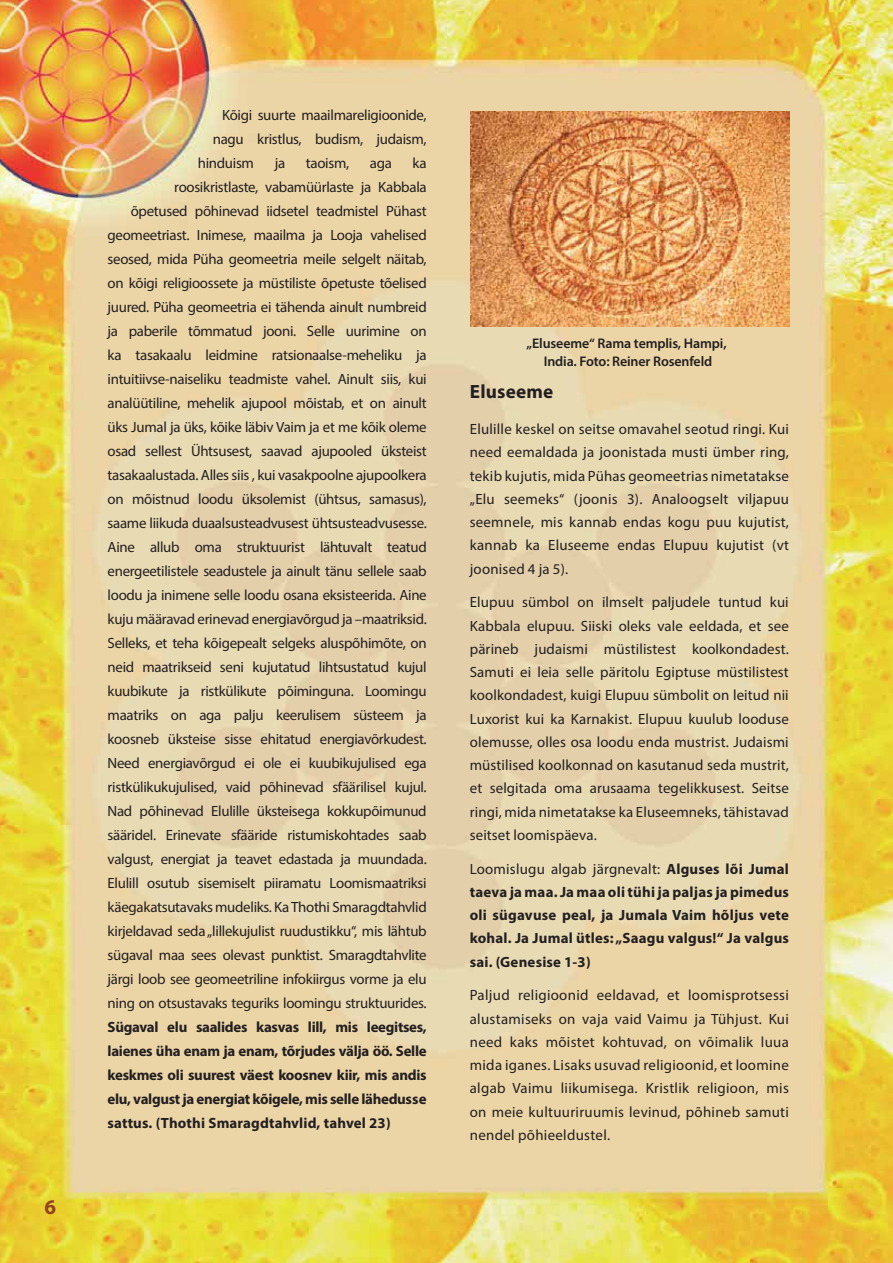
<style>
.page{position:relative;width:893px;height:1263px;background:#fff}
.page>*{position:absolute;margin:0;border:0;box-sizing:border-box;transform-origin:0 0}
.t1{font:700 21px "Myriad Pro";color:#914420}
.t2{font:700 19.2px "Myriad Pro";letter-spacing:.01em;color:#231f20}
.t3{font:14.85px/24px "Myriad Pro";letter-spacing:-.02em;color:#231f20;text-align:justify}
.t4{font:700 14.85px/23.2px "Myriad Pro";letter-spacing:.01em;color:#231f20;text-align:justify}
.t5{font:600 13.95px/18px "Myriad Pro";letter-spacing:-.01em;color:#231f20;text-align:center}
.s1{font-weight:400}
</style>
<div class="page">
<img style="left:0;top:0;width:893px;height:1263px">
<img style="left:470px;top:111px;width:320px;height:216px">
<h1 class="t1" style="left:45px;top:1193px;width:13px">6</h1>
<p class="t3" style="left:222px;top:103px;width:206px">Kõigi suurte maailmareligioonide,</p>
<p class="t3" style="left:213px;top:127px;width:215px">nagu kristlus, budism, judaism,</p>
<p class="t3" style="left:198px;top:151px;width:58px">hinduism</p>
<p class="t3" style="left:275px;top:151px;width:12px">ja</p>
<p class="t3" style="left:306px;top:151px;width:45px">taoism,</p>
<p class="t3" style="left:370px;top:151px;width:24px">aga</p>
<p class="t3" style="left:108px;top:151px;width:321px;text-align:right">ka<br>roosikristlaste, vabamüürlaste ja Kabbala<br>õpetused põhinevad iidsetel teadmistel Pühast geomeetriast. Inimese, maailma ja Looja vahelised seosed, mida Püha geomeetria meile selgelt näitab, on kõigi religioossete ja müstiliste õpetuste tõelised juured. Püha geomeetria ei tähenda ainult numbreid ja paberile tõmmatud jooni. Selle uurimine on ka tasakaalu leidmine ratsionaalse-meheliku ja intuitiivse-naiseliku teadmiste vahel. Ainult siis, kui analüütiline, mehelik ajupool mõistab, et on ainult üks Jumal ja üks, kõike läbiv Vaim ja et me kõik oleme osad sellest Ühtsusest, saavad ajupooled üksteist tasakaalustada. Alles siis , kui vasakpoolne ajupoolkera on mõistnud loodu üksolemist (ühtsus, samasus), saame liikuda duaalsusteadvusest ühtsusteadvusesse.<br>Aine allub oma struktuurist lähtuvalt teatud energeetilistele seadustele ja ainult tänu sellele saab loodu ja inimene selle loodu osana eksisteerida. Aine kuju määravad erinevad energiavõrgud ja –maatriksid.<br>Selleks, et teha kõigepealt selgeks aluspõhimõte, on neid maatrikseid seni kujutatud lihtsustatud kujul kuubikute ja ristkülikute põiminguna. Loomingu maatriks on aga palju keerulisem süsteem ja koosneb üksteise sisse ehitatud energiavõrkudest.<br>Need energiavõrgud ei ole ei kuubikujulised ega ristkülikukujulised, vaid põhinevad sfäärilisel kujul.<br>Nad põhinevad Elulille üksteisega kokkupõimunud sääridel. Erinevate sfääride ristumiskohtades saab valgust, energiat ja teavet edastada ja muundada.<br>Elulill osutub sisemiselt piiramatu Loomismaatriksi käegakatsutavaks mudeliks. Ka Thothi Smaragdtahvlid kirjeldavad seda „lillekujulist ruudustikku“, mis lähtub sügaval maa sees olevast punktist. Smaragdtahvlite järgi loob see geomeetriline infokiirgus vorme ja elu ning on otsustavaks teguriks loomingu struktuurides.</p>
<p class="t4" style="left:108px;top:1014px;width:321px;line-height:24px">Sügaval elu saalides kasvas lill, mis leegitses, laienes üha enam ja enam, tõrjudes välja öö. Selle keskmes oli suurest väest koosnev kiir, mis andis elu, valgust ja energiat kõigele, mis selle lähedusse sattus. (Thothi Smaragdtahvlid, tahvel 23)</p>
<p class="t5" style="left:527px;top:334px;width:201px">„Eluseeme“ Rama templis, Hampi,<br>India. Foto: Reiner Rosenfeld</p>
<p class="t2" style="left:470px;top:379px;width:85px">Eluseeme</p>
<p class="t3" style="left:470px;top:417px;width:321px;line-height:23.2px">Elulille keskel on seitse omavahel seotud ringi. Kui need eemaldada ja joonistada musti ümber ring, tekib kujutis, mida Pühas geomeetrias nimetatakse „Elu seemeks“ (joonis 3). Analoogselt viljapuu seemnele, mis kannab endas kogu puu kujutist, kannab ka Eluseeme endas Elupuu kujutist (vt joonised 4 ja 5).</p>
<p class="t3" style="left:470px;top:590px;width:320px;line-height:23.2px">Elupuu sümbol on ilmselt paljudele tuntud kui Kabbala elupuu. Siiski oleks vale eeldada, et see pärineb judaismi müstilistest koolkondadest.<br>Samuti ei leia selle päritolu Egiptuse müstilistest koolkondadest, kuigi Elupuu sümbolit on leitud nii Luxorist kui ka Karnakist. Elupuu kuulub looduse olemusse, olles osa loodu enda mustrist. Judaismi müstilised koolkonnad on kasutanud seda mustrit, et selgitada oma arusaama tegelikkusest. Seitse ringi, mida nimetatakse ka Eluseemneks, tähistavad seitset loomispäeva.</p>
<p class="t4" style="left:470px;top:856px;width:321px"><span class="s1">Loomislugu algab järgnevalt:</span> Alguses lõi Jumal taeva ja maa. Ja maa oli tühi ja paljas ja pimedus oli sügavuse peal, ja Jumala Vaim hõljus vete kohal. Ja Jumal ütles: „Saagu valgus!“ Ja valgus sai. (Genesise 1-3)</p>
<p class="t3" style="left:470px;top:983px;width:321px;line-height:23.2px">Paljud religioonid eeldavad, et loomisprotsessi alustamiseks on vaja vaid Vaimu ja Tühjust. Kui need kaks mõistet kohtuvad, on võimalik luua mida iganes. Lisaks usuvad religioonid, et loomine algab Vaimu liikumisega. Kristlik religioon, mis on meie kultuuriruumis levinud, põhineb samuti nendel põhieeldustel.</p>
</div>
